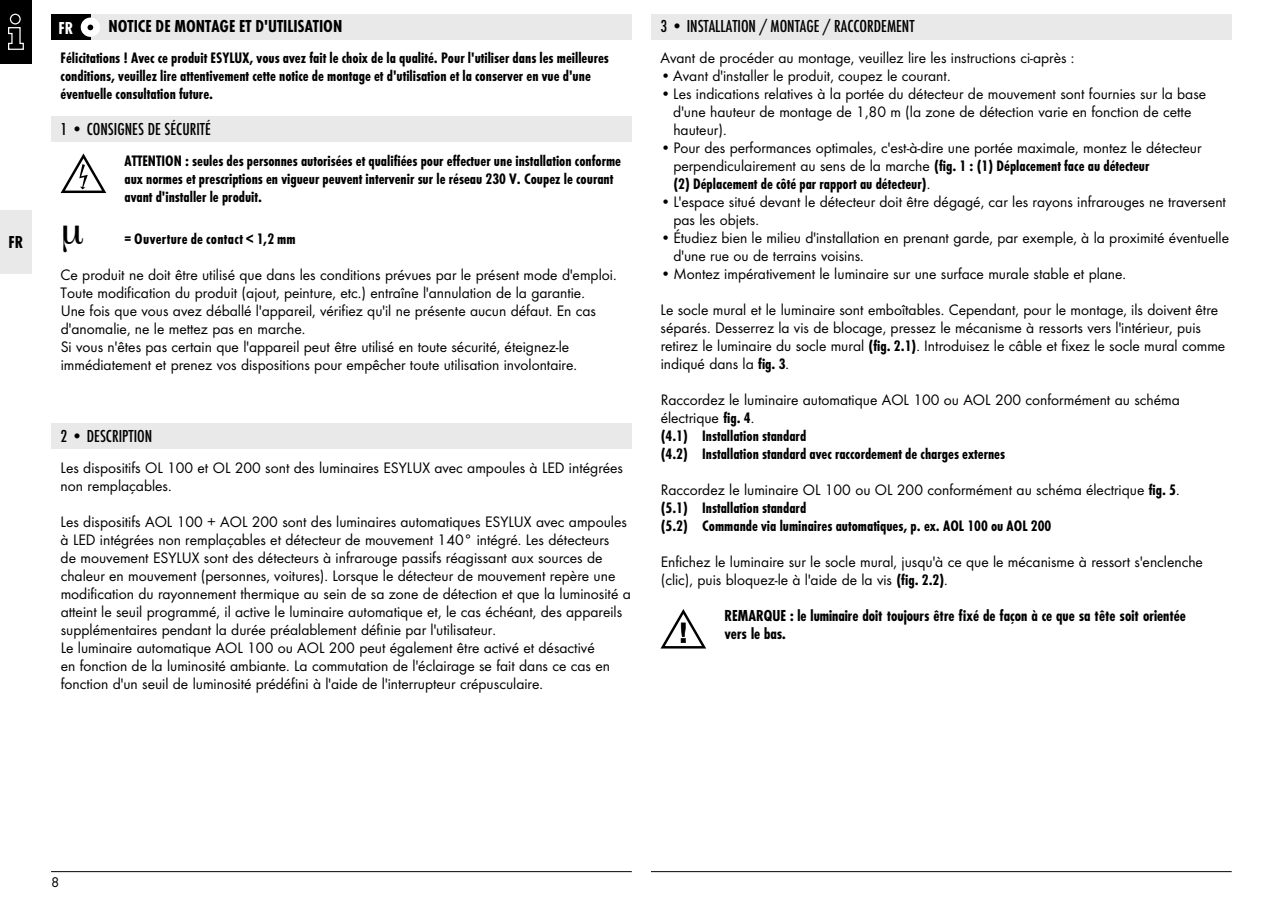
<style>
.page{position:relative;width:1270px;height:903px;background:#fff}
.page>*{position:absolute;margin:0;border:0;box-sizing:border-box;transform-origin:0 0}
.t1{font:500 18px "Futura Con";color:#000}
.t2{font:700 18px "Futura Con";color:#000}
.t3{font:700 18px "Futura Con";color:#fff}
.t4{font:15.75px/18px "Futura Boo";color:#000}
.t5{font:700 15.75px/18px "Futura Con";color:#000}
.t6{font:700 15.75px "Futura Con";letter-spacing:.02em;color:#000}
.t7{font:700 condensed 14.62px/18px "Futura Std";color:#000}
.t8{font:14.62px "Futura Boo";color:#000}
.s1{font-family:"Futura Boo";font-weight:400}
.s2{font-family:"Futura Con";font-weight:700}
</style>
<div class="page">
<div style="left:0;top:0;width:32px;height:64px;background:#000"></div>
<svg style="left:8px;top:13px;width:16px;height:37px"></svg>
<div style="left:0;top:210px;width:32px;height:63px;background:#e9e9e9"></div>
<hr style="left:51px;top:871px;width:580px;height:1px;background:#000">
<hr style="left:651px;top:871px;width:580px;height:1px;background:#000">
<div style="left:651px;top:14px;width:580px;height:26px;background:#e9e9e9"></div>
<svg style="left:661px;top:609px;width:45px;height:39px"></svg>
<div style="left:51px;top:14px;width:580px;height:26px;background:#e9e9e9"></div>
<div style="left:51px;top:14px;width:39px;height:26px;background:#000"></div>
<div style="left:81px;top:18px;width:19px;height:19px;background:#fff;border-radius:50%"></div>
<svg style="left:87px;top:25px;width:6px;height:5px"></svg>
<div style="left:51px;top:116px;width:580px;height:26px;background:#e9e9e9"></div>
<div style="left:51px;top:423px;width:580px;height:25px;background:#e9e9e9"></div>
<svg style="left:61px;top:153px;width:45px;height:40px"></svg>
<p class="t2" style="left:9px;top:232px;width:16px">FR</p>
<p class="t3" style="left:59px;top:17px;width:16px">FR</p>
<p class="t2" style="left:108px;top:16px;width:235px">NOTICE DE MONTAGE ET D'UTILISATION</p>
<p class="t5" style="left:61px;top:49px;width:549px">Félicitations ! Avec ce produit ESYLUX, vous avez fait le choix de la qualité. Pour l'utiliser dans les meilleures conditions, veuillez lire attentivement cette notice de montage et d'utilisation et la conserver en vue d'une éventuelle consultation future.</p>
<p class="t1" style="left:61px;top:119px;width:152px">1 • CONSIGNES DE SÉCURITÉ</p>
<p class="t5" style="left:124px;top:152px;width:498px">ATTENTION : seules des personnes autorisées et qualifiées pour effectuer une installation conforme aux normes et prescriptions en vigueur peuvent intervenir sur le réseau 230 V. Coupez le courant avant d'installer le produit.</p>
<p class="t6" style="left:124px;top:230px;width:173px">= Ouverture de contact &lt; 1,2 mm</p>
<p class="t4" style="left:61px;top:266px;width:557px">Ce produit ne doit être utilisé que dans les conditions prévues par le présent mode d'emploi.<br>Toute modification du produit (ajout, peinture, etc.) entraîne l'annulation de la garantie.<br>Une fois que vous avez déballé l'appareil, vérifiez qu'il ne présente aucun défaut. En cas d'anomalie, ne le mettez pas en marche.<br>Si vous n'êtes pas certain que l'appareil peut être utilisé en toute sécurité, éteignez-le immédiatement et prenez vos dispositions pour empêcher toute utilisation involontaire.</p>
<p class="t1" style="left:61px;top:426px;width:93px">2 • DESCRIPTION</p>
<p class="t4" style="left:61px;top:459px;width:564px">Les dispositifs OL 100 et OL 200 sont des luminaires ESYLUX avec ampoules à LED intégrées non remplaçables.</p>
<p class="t4" style="left:61px;top:513px;width:571px">Les dispositifs AOL 100 + AOL 200 sont des luminaires automatiques ESYLUX avec ampoules à LED intégrées non remplaçables et détecteur de mouvement 140° intégré. Les détecteurs<br>de mouvement ESYLUX sont des détecteurs à infrarouge passifs réagissant aux sources de chaleur en mouvement (personnes, voitures). Lorsque le détecteur de mouvement repère une modification du rayonnement thermique au sein de sa zone de détection et que la luminosité a atteint le seuil programmé, il active le luminaire automatique et, le cas échéant, des appareils supplémentaires pendant la durée préalablement définie par l'utilisateur.<br>Le luminaire automatique AOL 100 ou AOL 200 peut également être activé et désactivé<br>en fonction de la luminosité ambiante. La commutation de l'éclairage se fait dans ce cas en fonction d'un seuil de luminosité prédéfini à l'aide de l'interrupteur crépusculaire.</p>
<p class="t1" style="left:660px;top:16px;width:255px">3 • INSTALLATION / MONTAGE / RACCORDEMENT</p>
<p class="t4" style="left:660px;top:49px;width:415px">Avant de procéder au montage, veuillez lire les instructions ci-après :</p>
<p class="t4" style="left:660px;top:67px;width:291px">• Avant d'installer le produit, coupez le courant.</p>
<p class="t4" style="left:673px;top:85px;width:534px;text-indent:-13px">• Les indications relatives à la portée du détecteur de mouvement sont fournies sur la base d'une hauteur de montage de 1,80 m (la zone de détection varie en fonction de cette hauteur).</p>
<p class="t4" style="left:660px;top:139px;width:542px">• Pour des performances optimales, c'est-à-dire une portée maximale, montez le détecteur</p>
<p class="t5" style="left:673px;top:157px;width:477px"><span class="s1">perpendiculairement au sens de la marche</span> (fig. 1 : (1) Déplacement face au détecteur (2) Déplacement de côté par rapport au détecteur)<span class="s1">.</span></p>
<p class="t4" style="left:673px;top:193px;width:554px;text-indent:-13px">• L'espace situé devant le détecteur doit être dégagé, car les rayons infrarouges ne traversent pas les objets.</p>
<p class="t4" style="left:673px;top:229px;width:557px;text-indent:-13px">• Étudiez bien le milieu d'installation en prenant garde, par exemple, à la proximité éventuelle d'une rue ou de terrains voisins.</p>
<p class="t4" style="left:660px;top:265px;width:467px">• Montez impérativement le luminaire sur une surface murale stable et plane.</p>
<p class="t4" style="left:660px;top:301px;width:566px">Le socle mural et le luminaire sont emboîtables. Cependant, pour le montage, ils doivent être séparés. Desserrez la vis de blocage, pressez le mécanisme à ressorts vers l'intérieur, puis retirez le luminaire du socle mural <span class="s2">(fig. 2.1)</span>. Introduisez le câble et fixez le socle mural comme indiqué dans la <span class="s2">fig. 3</span>.</p>
<p class="t4" style="left:660px;top:391px;width:520px">Raccordez le luminaire automatique AOL 100 ou AOL 200 conformément au schéma électrique <span class="s2">fig. 4</span>.</p>
<p class="t5" style="left:660px;top:427px;width:346px">(4.1) Installation standard<br>(4.2) Installation standard avec raccordement de charges externes</p>
<p class="t4" style="left:660px;top:481px;width:520px">Raccordez le luminaire OL 100 ou OL 200 conformément au schéma électrique <span class="s2">fig. 5</span>.</p>
<p class="t5" style="left:660px;top:499px;width:392px">(5.1) Installation standard<br>(5.2) Commande via luminaires automatiques, p. ex. AOL 100 ou AOL 200</p>
<p class="t4" style="left:660px;top:553px;width:543px">Enfichez le luminaire sur le socle mural, jusqu'à ce que le mécanisme à ressort s'enclenche (clic), puis bloquez-le à l'aide de la vis <span class="s2">(fig. 2.2)</span>.</p>
<p class="t7" style="left:724px;top:607px;width:463px">REMARQUE : le luminaire doit toujours être fixé de façon à ce que sa tête soit orientée vers le bas.</p>
<p class="t8" style="left:51px;top:873px;width:10px">8</p>
</div>
